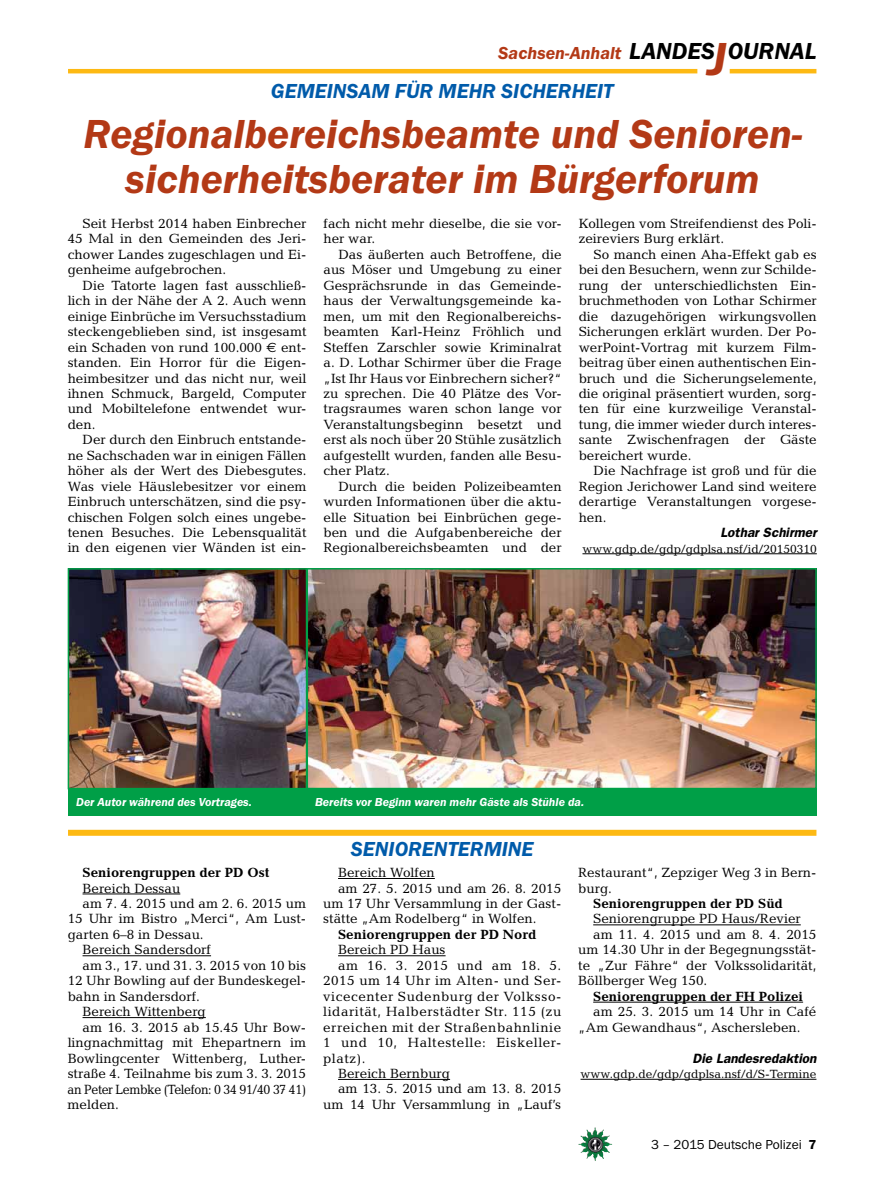
<style>
.page{position:relative;width:893px;height:1191px;background:#fff}
.page>*{position:absolute;margin:0;border:0;box-sizing:border-box;transform-origin:0 0}
.t1{font:italic 600 42px/45px "Franklin Gothic Itc T";color:#b33916;text-align:center}
.t2{font:italic 600 24px "Franklin Gothic Itc T";color:#000}
.t3{font:italic 600 21px "Franklin Gothic Itc T";color:#005baa}
.t4{font:italic 600 18px "Franklin Gothic Itc T";color:#b33916}
.t5{font:13.5px/15.5px "Candida";color:#000;text-align:justify}
.t6{font:13.5px "Candida";letter-spacing:.04em;color:#000}
.t7{font:700 13.5px "Candida";color:#000}
.t8{font:13.5px "Candida";letter-spacing:-.03em;color:#000;scale:.92 1}
.t9{font:italic 600 13.5px "Franklin Gothic";color:#000}
.t10{font:13.5px "Franklin Gothic Itc T";color:#000}
.t11{font:12px "Candida";color:#000}
.t12{font:italic 600 12px "Franklin Gothic Itc T";color:#fff}
.s1{font-size:48px;color:#b33916}
.s2{font-family:"Euro Sans"}
.s3{font-weight:600}
</style>
<div class="page">
<img style="left:578px;top:1127px;width:17px;height:25px">
<hr style="left:730px;top:69px;width:86px;height:4px;background:#fdb913">
<hr style="left:68px;top:69px;width:629px;height:4px;background:#fdb913">
<img style="left:71px;top:571px;width:743px;height:215px">
<div style="left:68px;top:568px;width:239px;height:221px;border:2px solid #009f47"></div>
<div style="left:307px;top:568px;width:510px;height:221px;border:2px solid #009f47"></div>
<div style="left:68px;top:788px;width:239px;height:28px;background:#009f47"></div>
<div style="left:307px;top:788px;width:510px;height:28px;background:#009f47"></div>
<hr style="left:582px;top:553px;width:235px;height:1px;background:#000">
<hr style="left:83px;top:893px;width:97px;height:1px;background:#000">
<hr style="left:83px;top:955px;width:128px;height:1px;background:#000">
<hr style="left:83px;top:1017px;width:123px;height:1px;background:#000">
<div style="left:68px;top:829px;width:748px;height:6px;background:#fdb913"></div>
<hr style="left:338px;top:878px;width:97px;height:1px;background:#000">
<hr style="left:338px;top:955px;width:108px;height:1px;background:#000">
<hr style="left:338px;top:1079px;width:112px;height:1px;background:#000">
<hr style="left:593px;top:924px;width:208px;height:1px;background:#000">
<hr style="left:593px;top:1001px;width:210px;height:1px;background:#000">
<hr style="left:581px;top:1079px;width:235px;height:1px;background:#000">
<h2 class="t2" style="left:629px;top:37px;width:176px">LA NDES<span class="s1">J</span>OURNAL</h2>
<h3 class="t4" style="left:498px;top:42px;width:125px">Sachsen-Anhalt</h3>
<h3 class="t3" style="left:271px;top:79px;width:344px">Gemeinsam für mehr Sicherheit</h3>
<h1 class="t1" style="left:83px;top:111px;width:721px">Regionalbereichsbeamte und Senioren&shy;sicherheitsberater im Bürgerforum</h1>
<p class="t5" style="left:324px;top:216px;width:240px">fach nicht mehr dieselbe, die sie vor&shy;her war.</p>
<p class="t5" style="left:324px;top:247px;width:240px;text-indent:15px">Das äußerten auch Betroffene, die aus Möser und Umgebung zu einer Gesprächsrunde in das Gemeinde&shy;haus der Verwaltungsgemeinde ka&shy;men, um mit den Regionalbereichs&shy;beamten Karl-Heinz Fröhlich und Steffen Zarschler sowie Kriminalrat a. D. Lothar Schirmer über die Frage „Ist Ihr Haus vor Einbrechern sicher?“ zu sprechen. Die 40 Plätze des Vor&shy;tragsraumes waren schon lange vor Veranstaltungsbeginn besetzt und erst als noch über 20 Stühle zusätzlich aufgestellt wurden, fanden alle Besu&shy;cher Platz.</p>
<p class="t5" style="left:324px;top:478px;width:240px;text-indent:15px">Durch die beiden Polizeibeamten wurden Informationen über die aktu&shy;elle Situation bei Einbrüchen gege&shy;ben und die Aufgabenbereiche der Regionalbereichsbeamten und der</p>
<p class="t5" style="left:68px;top:216px;width:240px;text-indent:15px">Seit Herbst 2014 haben Einbrecher 45 Mal in den Gemeinden des Jeri&shy;chower Landes zugeschlagen und Ei&shy;genheime aufgebrochen.</p>
<p class="t5" style="left:68px;top:277px;width:240px;text-indent:15px">Die Tatorte lagen fast ausschließ&shy;lich in der Nähe der A 2. Auch wenn einige Einbrüche im Versuchsstadium steckengeblieben sind, ist insgesamt ein Schaden von rund 100.000 <span class="s2">E</span> ent&shy;standen. Ein Horror für die Eigen&shy;heimbesitzer und das nicht nur, weil ihnen Schmuck, Bargeld, Computer und Mobiltelefone entwendet wur&shy;den.</p>
<p class="t5" style="left:68px;top:432px;width:240px;text-indent:15px">Der durch den Einbruch entstande&shy;ne Sachschaden war in einigen Fällen höher als der Wert des Diebesgutes.<br>Was viele Häuslebesitzer vor einem Einbruch unterschätzen, sind die psy&shy;chischen Folgen solch eines ungebe&shy;tenen Besuches. Die Lebensqualität in den eigenen vier Wänden ist ein-</p>
<p class="t5" style="left:579px;top:216px;width:240px">Kollegen vom Streifendienst des Poli&shy;zeireviers Burg erklärt.</p>
<p class="t5" style="left:579px;top:247px;width:240px;text-indent:15px">So manch einen Aha-Effekt gab es bei den Besuchern, wenn zur Schilde&shy;rung der unterschiedlichsten Ein&shy;bruchmethoden von Lothar Schirmer die dazugehörigen wirkungsvollen Sicherungen erklärt wurden. Der Po&shy;werPoint-Vortrag mit kurzem Film&shy;beitrag über einen authentischen Ein&shy;bruch und die Sicherungselemente, die original präsentiert wurden, sorg&shy;ten für eine kurzweilige Veranstal&shy;tung, die immer wieder durch interes&shy;sante Zwischenfragen der Gäste bereichert wurde.</p>
<p class="t5" style="left:579px;top:463px;width:240px;text-indent:15px">Die Nachfrage ist groß und für die Region Jerichower Land sind weitere derartige Veranstaltungen vorgese&shy;hen.</p>
<p class="t9" style="left:721px;top:524px;width:98px">Lothar Schirmer</p>
<p class="t11" style="left:582px;top:541px;width:236px">www.gdp.de/gdp/gdplsa.nsf/id/20150310</p>
<p class="t12" style="left:76px;top:795px;width:177px">Der Autor während des Vortrages.</p>
<p class="t12" style="left:315px;top:795px;width:271px">Bereits vor Beginn waren mehr Gäste als Stühle da.</p>
<p class="t7" style="left:83px;top:865px;width:188px">Seniorengruppen der PD Ost</p>
<p class="t5" style="left:83px;top:880px;width:99px">Bereich Dessau</p>
<p class="t5" style="left:83px;top:895px;width:225px">am 7. 4. 2015 und am 2. 6. 2015 um</p>
<p class="t5" style="left:68px;top:911px;width:240px">15 Uhr im Bistro „Merci“, Am Lust-</p>
<p class="t5" style="left:68px;top:926px;width:138px">garten 6–8 in Dessau.</p>
<p class="t5" style="left:83px;top:942px;width:130px">Bereich Sandersdorf</p>
<p class="t5" style="left:83px;top:957px;width:225px">am 3., 17. und 31. 3. 2015 von 10 bis</p>
<p class="t5" style="left:68px;top:973px;width:240px">12 Uhr Bowling auf der Bundeskegel-</p>
<p class="t5" style="left:68px;top:988px;width:134px">bahn in Sandersdorf.</p>
<p class="t5" style="left:83px;top:1004px;width:125px">Bereich Wittenberg</p>
<p class="t5" style="left:83px;top:1019px;width:225px">am 16. 3. 2015 ab 15.45 Uhr Bow-</p>
<p class="t5" style="left:68px;top:1034px;width:240px">lingnachmittag mit Ehepartnern im</p>
<p class="t5" style="left:68px;top:1050px;width:240px">Bowlingcenter Wittenberg, Luther-</p>
<p class="t5" style="left:68px;top:1065px;width:240px">straße 4. Teilnahme bis zum 3. 3. 2015</p>
<p class="t8" style="left:68px;top:1081px;width:261px">an Peter Lembke (Telefon: 0 34 91/40 37 41)</p>
<p class="t5" style="left:68px;top:1096px;width:53px">melden.</p>
<h3 class="t3" style="left:351px;top:836px;width:184px">Seniorentermine</h3>
<p class="t5" style="left:338px;top:865px;width:98px">Bereich Wolfen</p>
<p class="t5" style="left:338px;top:880px;width:225px">am 27. 5. 2015 und am 26. 8. 2015</p>
<p class="t5" style="left:323px;top:895px;width:240px">um 17 Uhr Versammlung in der Gast-</p>
<p class="t5" style="left:323px;top:911px;width:215px">stätte „Am Rodelberg“ in Wolfen.</p>
<p class="t7" style="left:338px;top:926px;width:200px">Seniorengruppen der PD Nord</p>
<p class="t5" style="left:338px;top:942px;width:109px">Bereich PD Haus</p>
<p class="t6" style="left:338px;top:957px;width:225px">am 16. 3. 2015 und am 18. 5.</p>
<p class="t6" style="left:323px;top:973px;width:240px">2015 um 14 Uhr im Alten- und Ser-</p>
<p class="t6" style="left:323px;top:988px;width:240px">vicecenter Sudenburg der Volksso-</p>
<p class="t6" style="left:323px;top:1004px;width:240px">lidarität, Halberstädter Str. 115 (zu</p>
<p class="t6" style="left:323px;top:1019px;width:240px">erreichen mit der Straßenbahnlinie</p>
<p class="t6" style="left:323px;top:1034px;width:240px">1 und 10, Haltestelle: Eiskeller-</p>
<p class="t5" style="left:323px;top:1050px;width:44px">platz).</p>
<p class="t5" style="left:338px;top:1065px;width:114px">Bereich Bernburg</p>
<p class="t5" style="left:338px;top:1081px;width:225px">am 13. 5. 2015 und am 13. 8. 2015</p>
<p class="t5" style="left:323px;top:1096px;width:240px">um 14 Uhr Versammlung in „Lauf’s</p>
<p class="t5" style="left:578px;top:865px;width:240px">Restaurant“, Zepziger Weg 3 in Bern&shy;burg.</p>
<p class="t7" style="left:593px;top:895px;width:191px">Seniorengruppen der PD Süd</p>
<p class="t5" style="left:593px;top:911px;width:209px">Seniorengruppe PD Haus/Revier</p>
<p class="t5" style="left:593px;top:926px;width:225px">am 11. 4. 2015 und am 8. 4. 2015</p>
<p class="t5" style="left:578px;top:942px;width:240px">um 14.30 Uhr in der Begegnungsstät-</p>
<p class="t5" style="left:578px;top:957px;width:240px">te „Zur Fähre“ der Volkssolidarität,</p>
<p class="t5" style="left:578px;top:973px;width:131px">Böllberger Weg 150.</p>
<p class="t7" style="left:593px;top:988px;width:211px">Seniorengruppen der FH Polizei</p>
<p class="t5" style="left:578px;top:1004px;width:240px;text-indent:15px">am 25. 3. 2015 um 14 Uhr in Café „Am Gewandhaus“, Aschersleben.</p>
<p class="t9" style="left:692px;top:1050px;width:125px">Die Landesredaktion</p>
<p class="t11" style="left:581px;top:1067px;width:237px">www.gdp.de/gdp/gdplsa.nsf/d/S-Termine</p>
<p class="t10" style="left:651px;top:1136px;width:167px">3 – 2015 Deutsche Polizei <span class="s3">7</span></p>
</div>
